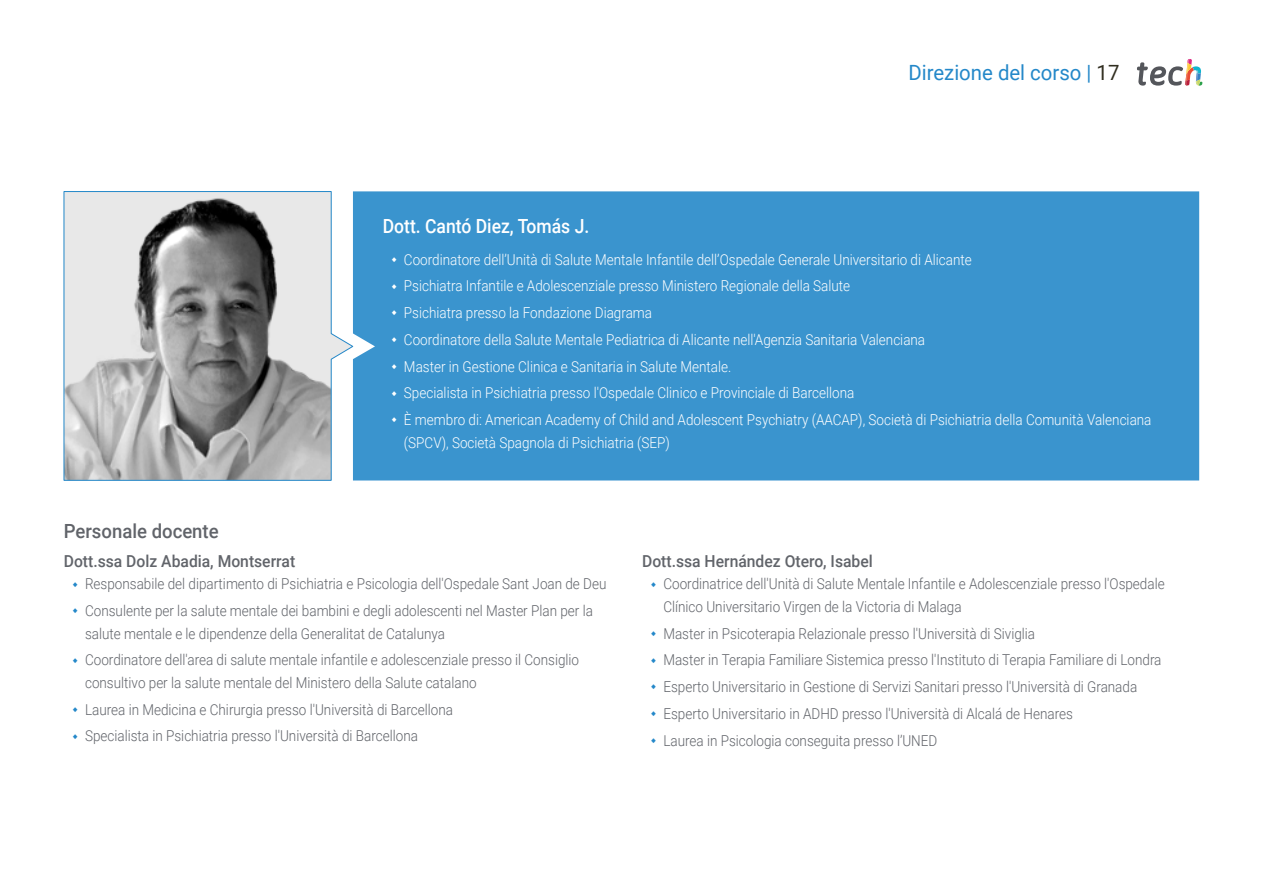
<style>
.page{position:relative;width:1263px;height:893px;background:#fff}
.page>*{position:absolute;margin:0;border:0;box-sizing:border-box;transform-origin:0 0}
.t1{font:21px "Roboto";color:#2488c9}
.t2{font:500 19.5px "Roboto";color:#fff;scale:.9 1}
.t3{font:500 19.5px "Roboto";color:#61646a;scale:.95 1}
.t4{font:500 16.5px "Roboto";color:#61646a;scale:.95 1}
.t5{font:300 15px/26.7px "Roboto";color:#61646a;scale:.9 1}
.t6{font:300 15px/26.7px "Roboto";color:#fff;scale:.9 1}
.s1{color:#312e20}
</style>
<div class="page">
<div style="left:353px;top:191px;width:846px;height:289px;background:#3a94ce"></div>
<svg style="left:64px;top:191px;width:289px;height:290px;background:#b1b3b3"></svg>
<svg style="left:1137px;top:59px;width:65px;height:27px"></svg>
<svg style="left:392px;top:257px;width:5px;height:5px"></svg>
<svg style="left:392px;top:284px;width:5px;height:5px"></svg>
<svg style="left:392px;top:310px;width:5px;height:5px"></svg>
<svg style="left:392px;top:337px;width:5px;height:5px"></svg>
<svg style="left:392px;top:364px;width:5px;height:5px"></svg>
<svg style="left:392px;top:391px;width:5px;height:5px"></svg>
<svg style="left:392px;top:417px;width:5px;height:5px"></svg>
<h1 class="t1" style="left:908px;top:57px;width:213px">Direzione del corso | <span class="s1">17</span></h1>
<h2 class="t2" style="left:383px;top:212px;width:231px">Dott. Cantó Diez, Tomás J.</h2>
<p class="t6" style="left:404px;top:245px;width:832px">Coordinatore dell’Unità di Salute Mentale Infantile dell’Ospedale Generale Universitario di Alicante<br>Psichiatra Infantile e Adolescenziale presso Ministero Regionale della Salute<br>Psichiatra presso la Fondazione Diagrama<br>Coordinatore della Salute Mentale Pediatrica di Alicante nell'Agenzia Sanitaria Valenciana<br>Master in Gestione Clinica e Sanitaria in Salute Mentale.<br>Specialista in Psichiatria presso l'Ospedale Clinico e Provinciale di Barcellona<br>È membro di: American Academy of Child and Adolescent Psychiatry (AACAP), Società di Psichiatria della Comunità Valenciana</p>
<p class="t6" style="left:404px;top:428px;width:297px">(SPCV), Società Spagnola di Psichiatria (SEP)</p>
<h2 class="t3" style="left:64px;top:517px;width:165px">Personale docente</h2>
<p class="t4" style="left:64px;top:550px;width:245px">Dott.ssa Dolz Abadia, Montserrat</p>
<p class="t5" style="left:85px;top:570px;width:581px">Responsabile del dipartimento di Psichiatria e Psicologia dell'Ospedale Sant Joan de Deu<br>Consulente per la salute mentale dei bambini e degli adolescenti nel Master Plan per la</p>
<p class="t5" style="left:85px;top:619px;width:550px">salute mentale e le dipendenze della Generalitat de Catalunya<br>Coordinatore dell'area di salute mentale infantile e adolescenziale presso il Consiglio</p>
<p class="t5" style="left:85px;top:669px;width:437px">consultivo per la salute mentale del Ministero della Salute catalano<br>Laurea in Medicina e Chirurgia presso l'Università di Barcellona<br>Specialista in Psichiatria presso l'Università di Barcellona</p>
<p class="t4" style="left:642px;top:550px;width:244px">Dott.ssa Hernández Otero, Isabel</p>
<p class="t5" style="left:663px;top:572px;width:558px;line-height:22.5px">Coordinatrice dell'Unità di Salute Mentale Infantile e Adolescenziale presso l'Ospedale<br>Clínico Universitario Virgen de la Victoria di Malaga</p>
<p class="t5" style="left:663px;top:619px;width:555px">Master in Psicoterapia Relazionale presso l'Università di Siviglia<br>Master in Terapia Familiare Sistemica presso l'Instituto di Terapia Familiare di Londra Esperto Universitario in Gestione di Servizi Sanitari presso l'Università di Granada Esperto Universitario in ADHD presso l'Università di Alcalá de Henares<br>Laurea in Psicologia conseguita presso l’UNED</p>
</div>
